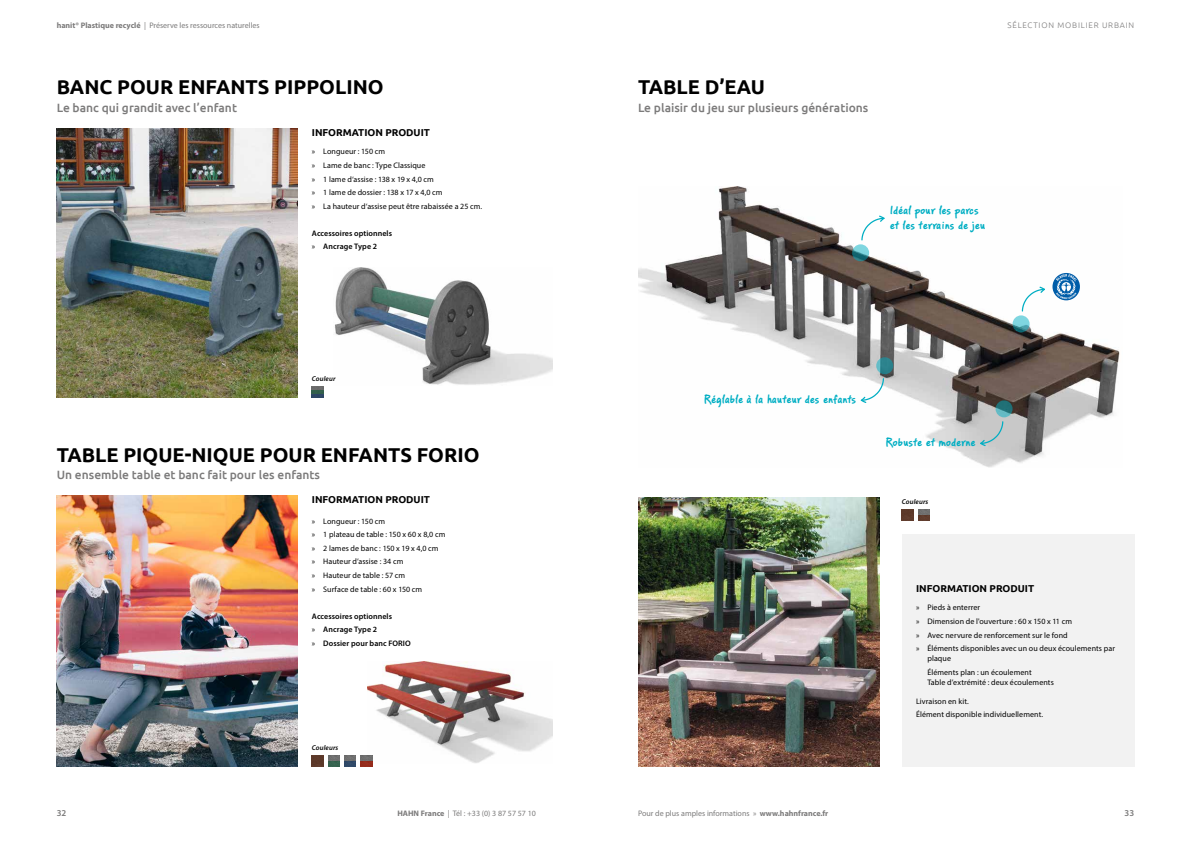
<style>
.page{position:relative;width:1191px;height:842px;background:#fff}
.page>*{position:absolute;margin:0;border:0;box-sizing:border-box;transform-origin:0 0}
.t1{font:700 20px "Ubuntu";color:#000}
.t2{font:500 12px "Ubuntu";color:#7c7b7b}
.t3{font:700 12px/14.4px "PF Reminder";color:#00aec3}
.t4{font:700 10px "Ubuntu";color:#000}
.t5{font:600 9px "Myriad Pro";color:#7c7b7b}
.t6{font:8px/13.5px "Myriad Pro";letter-spacing:.01em;color:#000}
.t7{font:8px "Myriad Pro";color:#7c7b7b}
.t8{font:600 8px/13.5px "Myriad Pro";letter-spacing:.01em;color:#000}
.t9{font:300 8px "Ubuntu";letter-spacing:.1em;color:#7c7b7b}
.t10{font:italic 600 7px "Myriad Pro";letter-spacing:.015em;color:#000}
.s1{font-weight:700}
.s2{font-weight:400}
</style>
<div class="page">
<img style="left:335px;top:267px;width:218px;height:118px">
<img style="left:57px;top:128px;width:241px;height:269px">
<svg style="left:312px;top:386px;width:11px;height:11px"></svg>
<img style="left:368px;top:661px;width:185px;height:102px">
<img style="left:57px;top:496px;width:241px;height:271px">
<svg style="left:312px;top:755px;width:60px;height:12px"></svg>
<img style="left:638px;top:186px;width:482px;height:282px">
<svg style="left:852px;top:244px;width:17px;height:17px"></svg>
<svg style="left:861px;top:216px;width:23px;height:24px"></svg>
<svg style="left:876px;top:357px;width:17px;height:17px"></svg>
<svg style="left:860px;top:378px;width:24px;height:25px"></svg>
<svg style="left:1052px;top:272px;width:28px;height:29px"></svg>
<svg style="left:1052px;top:273px;width:28px;height:27px"></svg>
<svg style="left:902px;top:509px;width:27px;height:12px"></svg>
<div style="left:902px;top:535px;width:232px;height:232px;background:#f2f2f2"></div>
<img style="left:638px;top:497px;width:241px;height:270px">
<svg style="left:995px;top:400px;width:17px;height:17px"></svg>
<svg style="left:980px;top:421px;width:23px;height:25px"></svg>
<svg style="left:1012px;top:315px;width:17px;height:17px"></svg>
<svg style="left:1021px;top:287px;width:24px;height:25px"></svg>
<p class="t7" style="left:57px;top:20px;width:205px"><span class="s1">hanit® Plastique recyclé</span> | Préserve les ressources naturelles</p>
<p class="t9" style="left:1007px;top:21px;width:128px">SÉLECTION MOBILIER URBAIN</p>
<h1 class="t1" style="left:57px;top:75px;width:328px">BANC POUR ENFANTS PIPPOLINO</h1>
<h2 class="t2" style="left:57px;top:100px;width:182px">Le banc qui grandit avec l’enfant</h2>
<p class="t4" style="left:312px;top:126px;width:120px">INFORMATION PRODUIT</p>
<p class="t6" style="left:312px;top:145px;width:172px">» Longueur : 150 cm<br>» Lame de banc : Type Classique<br>» 1 lame d‘assise : 138 x 19 x 4,0 cm<br>» 1 lame de dossier : 138 x 17 x 4,0 cm<br>» La hauteur d‘assise peut être rabaissée a 25 cm.</p>
<p class="t8" style="left:312px;top:226px;width:82px">Accessoires optionnels <span class="s2">»</span> Ancrage Type 2</p>
<p class="t10" style="left:312px;top:374px;width:25px">Couleur</p>
<h1 class="t1" style="left:57px;top:443px;width:424px">TABLE PIQUE-NIQUE POUR ENFANTS FORIO</h1>
<h2 class="t2" style="left:57px;top:467px;width:265px">Un ensemble table et banc fait pour les enfants</h2>
<p class="t4" style="left:312px;top:494px;width:120px">INFORMATION PRODUIT</p>
<p class="t6" style="left:312px;top:514px;width:135px">» Longueur : 150 cm<br>» 1 plateau de table : 150 x 60 x 8,0 cm » 2 lames de banc : 150 x 19 x 4,0 cm<br>» Hauteur d’assise : 34 cm<br>» Hauteur de table : 57 cm<br>» Surface de table : 60 x 150 cm</p>
<p class="t8" style="left:312px;top:609px;width:100px">Accessoires optionnels<br><span class="s2">»</span> Ancrage Type 2<br><span class="s2">»</span> Dossier pour banc FORIO</p>
<p class="t10" style="left:312px;top:743px;width:28px">Couleurs</p>
<h1 class="t1" style="left:638px;top:75px;width:128px">TABLE D’EAU</h1>
<h2 class="t2" style="left:638px;top:100px;width:232px">Le plaisir du jeu sur plusieurs générations</h2>
<h2 class="t3" style="left:890px;top:204px;width:97px">Idéal pour les parcs et les terrains de jeu</h2>
<h2 class="t3" style="left:703px;top:393px;width:155px">Réglable à la hauteur des enfants</h2>
<h2 class="t3" style="left:884px;top:436px;width:92px">Robuste et moderne</h2>
<p class="t10" style="left:902px;top:497px;width:28px">Couleurs</p>
<p class="t4" style="left:916px;top:582px;width:120px">INFORMATION PRODUIT</p>
<p class="t6" style="left:916px;top:601px;width:200px">» Pieds à enterrer<br>» Dimension de l'ouverture : 60 x 150 x 11 cm<br>» Avec nervure de renforcement sur le fond<br>» Éléments disponibles avec un ou deux écoulements par</p>
<p class="t6" style="left:927px;top:651px;width:106px">plaque<br>Éléments plan : un écoulement</p>
<p class="t6" style="left:927px;top:675px;width:128px">Table d’extrémité : deux écoulements</p>
<p class="t6" style="left:916px;top:694px;width:128px">Livraison en kit.<br>Élément disponible individuellement.</p>
<p class="t5" style="left:57px;top:808px;width:11px">32</p>
<p class="t7" style="left:397px;top:809px;width:140px"><span class="s1">HAHN France</span> | Tél : +33 (0) 3 87 57 57 10</p>
<p class="t7" style="left:638px;top:809px;width:192px">Pour de plus amples informations » <span class="s1">www.hahnfrance.fr</span></p>
<p class="t5" style="left:1124px;top:808px;width:11px">33</p>
</div>
